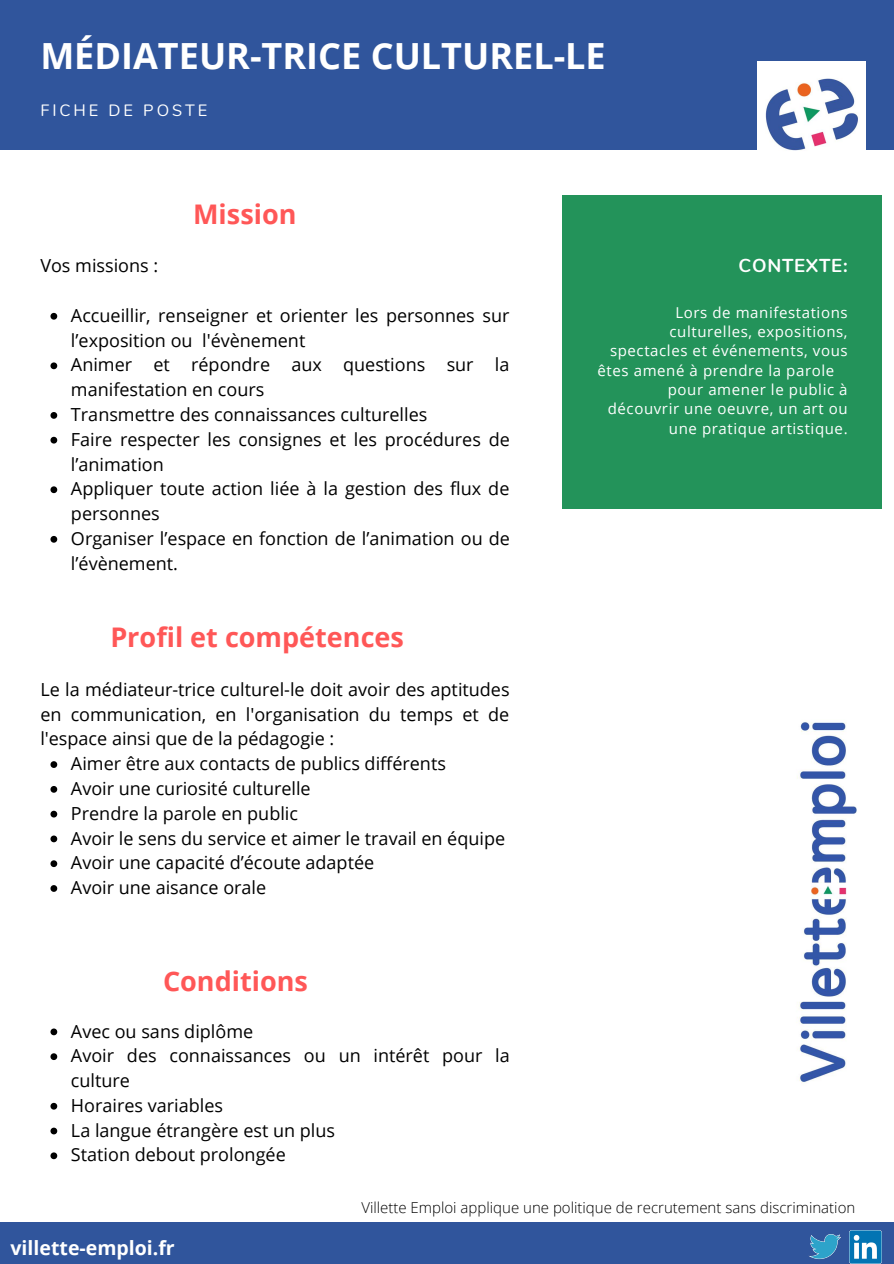
<style>
.page{position:relative;width:894px;height:1264px;background:#fff}
.page>*{position:absolute;margin:0;border:0;box-sizing:border-box;transform-origin:0 0}
.t1{font:700 36px "Open Sans";color:#fff}
.t2{font:700 27px "Open Sans";color:#ff5757}
.t3{font:700 19.5px "Open Sans";color:#fff}
.t4{font:700 18.6px "Nunito";letter-spacing:.04em;color:#fff}
.t5{font:18px/24.8px "Open Sans";color:#000}
.t6{font:16.35px "Nunito";letter-spacing:.18em;color:#fff}
.t7{font:15px "Open Sans";letter-spacing:.04em;color:#fff}
.t8{font:300 15px "Open Sans";color:#000}
</style>
<div class="page">
<div style="left:562px;top:195px;width:319px;height:313px;background:#23935a"></div>
<div style="left:0;top:0;width:893px;height:150px;background:#30559c"></div>
<img style="left:757px;top:61px;width:108px;height:90px">
<img style="left:797px;top:722px;width:60px;height:361px">
<div style="left:0;top:1221px;width:893px;height:42px;background:#30559c"></div>
<img style="left:809px;top:1234px;width:32px;height:26px">
<img style="left:849px;top:1230px;width:32px;height:33px">
<svg style="left:50px;top:313px;width:7px;height:6px"></svg>
<svg style="left:50px;top:362px;width:7px;height:7px"></svg>
<svg style="left:50px;top:412px;width:7px;height:7px"></svg>
<svg style="left:50px;top:437px;width:7px;height:6px"></svg>
<svg style="left:50px;top:486px;width:7px;height:7px"></svg>
<svg style="left:50px;top:536px;width:7px;height:6px"></svg>
<svg style="left:50px;top:761px;width:7px;height:7px"></svg>
<svg style="left:50px;top:786px;width:7px;height:6px"></svg>
<svg style="left:50px;top:810px;width:7px;height:7px"></svg>
<svg style="left:50px;top:835px;width:7px;height:7px"></svg>
<svg style="left:50px;top:860px;width:7px;height:7px"></svg>
<svg style="left:50px;top:885px;width:7px;height:6px"></svg>
<svg style="left:50px;top:1028px;width:7px;height:7px"></svg>
<svg style="left:50px;top:1053px;width:7px;height:7px"></svg>
<svg style="left:50px;top:1102px;width:7px;height:7px"></svg>
<svg style="left:50px;top:1127px;width:7px;height:7px"></svg>
<svg style="left:50px;top:1152px;width:7px;height:7px"></svg>
<h1 class="t1" style="left:40px;top:30px;width:567px">MÉDIATEUR-TRICE CULTUREL-LE</h1>
<p class="t6" style="left:40px;top:99px;width:168px">FICHE DE POSTE</p>
<p class="t5" style="left:40px;top:253px;width:119px">Vos missions :</p>
<h2 class="t2" style="left:193px;top:195px;width:105px">Mission</h2>
<p class="t5" style="left:71px;top:302px;width:440px">Accueillir, renseigner et orienter les personnes sur l’exposition ou l'évènement<br>Animer et répondre aux questions sur la manifestation en cours<br>Transmettre des connaissances culturelles<br>Faire respecter les consignes et les procédures de l’animation<br>Appliquer toute action liée à la gestion des flux de personnes<br>Organiser l’espace en fonction de l’animation ou de l’évènement.</p>
<h2 class="t2" style="left:110px;top:618px;width:295px">Profil et compétences</h2>
<p class="t5" style="left:40px;top:676px;width:470px;text-align:justify">Le la médiateur-trice culturel-le doit avoir des aptitudes en communication, en l'organisation du temps et de l'espace ainsi que de la pédagogie :</p>
<p class="t5" style="left:71px;top:750px;width:435px">Aimer être aux contacts de publics différents<br>Avoir une curiosité culturelle<br>Prendre la parole en public<br>Avoir le sens du service et aimer le travail en équipe Avoir une capacité d’écoute adaptée<br>Avoir une aisance orale</p>
<h2 class="t2" style="left:163px;top:962px;width:146px">Conditions</h2>
<p class="t5" style="left:71px;top:1018px;width:440px">Avec ou sans diplôme<br>Avoir des connaissances ou un intérêt pour la culture<br>Horaires variables<br>La langue étrangère est un plus<br>Station debout prolongée</p>
<p class="t4" style="left:738px;top:254px;width:110px">CONTEXTE:</p>
<p class="t7" style="left:675px;top:302px;width:174px">Lors de manifestations</p>
<p class="t7" style="left:669px;top:321px;width:179px">culturelles, expositions,</p>
<p class="t7" style="left:610px;top:340px;width:239px">spectacles et événements, vous</p>
<p class="t7" style="left:597px;top:359px;width:238px">êtes amené à prendre la parole</p>
<p class="t7" style="left:667px;top:379px;width:181px">pour amener le public à</p>
<p class="t7" style="left:607px;top:398px;width:241px">découvrir une oeuvre, un art ou</p>
<p class="t7" style="left:668px;top:417px;width:180px">une pratique artistique.</p>
<p class="t3" style="left:11px;top:1233px;width:166px">villette-emploi.fr</p>
<p class="t8" style="left:361px;top:1196px;width:495px">Villette Emploi applique une politique de recrutement sans discrimination</p>
</div>
